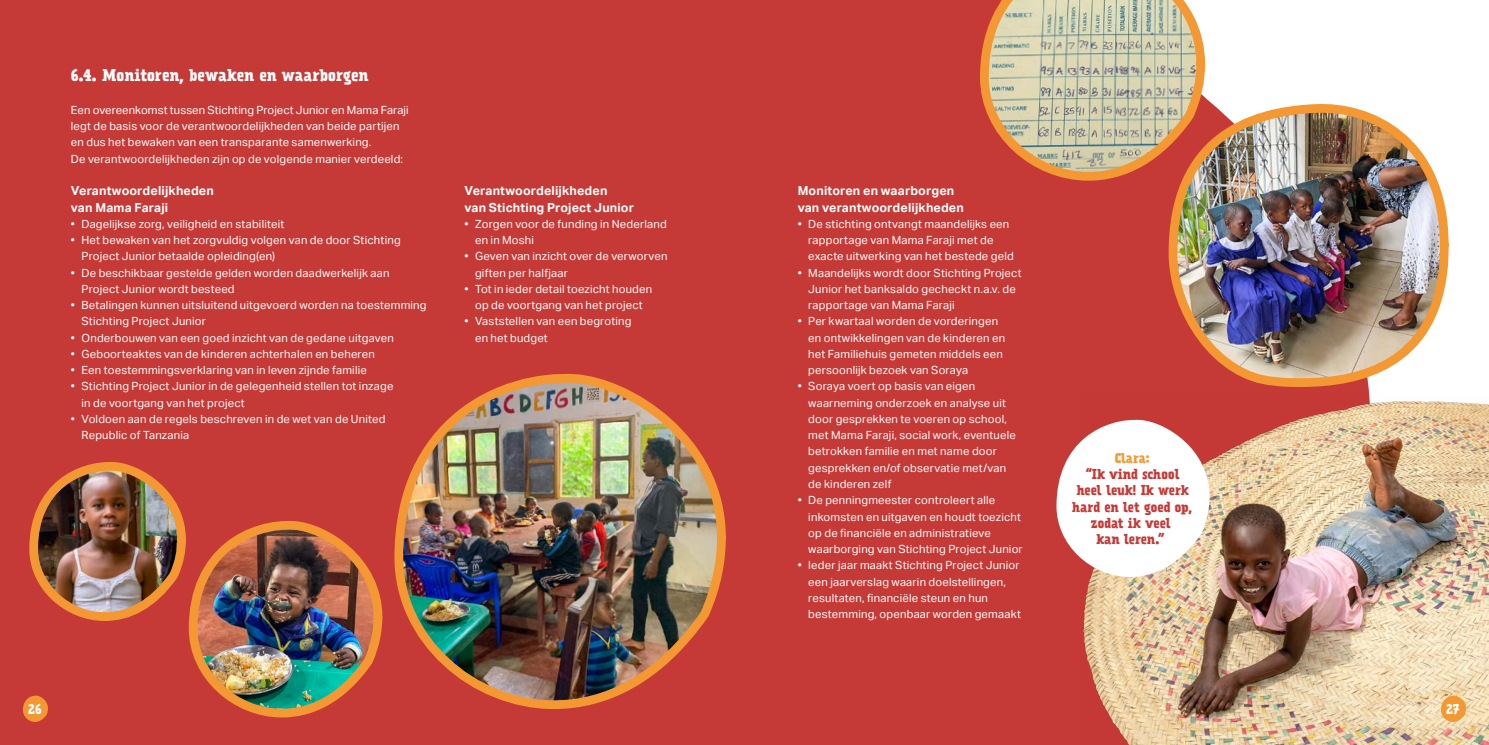
<style>
.page{position:relative;width:1489px;height:745px;background:#fff}
.page>*{position:absolute;margin:0;border:0;box-sizing:border-box;transform-origin:0 0}
.t1{font:700 15px "Prater Serif Pro";letter-spacing:.005em;color:#fff}
.t2{font:700 12.5px/16.2px "Aktiv Grotesk";letter-spacing:.01em;color:#fff}
.t3{font:700 12.5px/16.2px "Prater Serif Pro";color:#c53a37;text-align:center}
.t4{font:700 12.5px "Prater Serif Pro";letter-spacing:-.01em;color:#f49833}
.t5{font:700 12.5px "Prater Serif Pro";color:#fff}
.t6{font:11.25px/16.2px "Aktiv Grotesk";letter-spacing:.015em;color:#fff}
</style>
<div class="page">
<div style="left:0;top:0;width:1369px;height:744px;background:#c53a37"></div>
<img style="left:1080px;top:393px;width:408px;height:351px">
<img style="left:390px;top:373px;width:340px;height:340px">
<img style="left:23px;top:459px;width:364px;height:262px">
<svg style="left:1056px;top:417px;width:153px;height:159px"></svg>
<svg style="left:975px;top:0;width:234px;height:185px;background:#c9ac8f"></svg>
<img style="left:1164px;top:96px;width:285px;height:295px">
<svg style="left:1440px;top:694px;width:25px;height:27px"></svg>
<h1 class="t1" style="left:71px;top:64px;width:299px">6.4. Monitoren, bewaken en waarborgen</h1>
<p class="t6" style="left:71px;top:102px;width:339px">Een overeenkomst tussen Stichting Project Junior en Mama Faraji legt de basis voor de verantwoordelijkheden van beide partijen en dus het bewaken van een transparante samenwerking.<br>De verantwoordelijkheden zijn op de volgende manier verdeeld:</p>
<p class="t2" style="left:71px;top:183px;width:144px">Verantwoordelijkheden van Mama Faraji</p>
<p class="t6" style="left:71px;top:215px;width:215px">• Dagelijkse zorg, veiligheid en stabiliteit</p>
<p class="t6" style="left:81px;top:232px;width:321px;text-indent:-11px">• Het bewaken van het zorgvuldig volgen van de door Stichting<br>Project Junior betaalde opleiding(en)</p>
<p class="t6" style="left:81px;top:264px;width:309px;text-indent:-11px">• De beschikbaar gestelde gelden worden daadwerkelijk aan<br>Project Junior wordt besteed</p>
<p class="t6" style="left:81px;top:297px;width:346px;text-indent:-11px">• Betalingen kunnen uitsluitend uitgevoerd worden na toestemming<br>Stichting Project Junior</p>
<p class="t6" style="left:71px;top:329px;width:324px">• Onderbouwen van een goed inzicht van de gedane uitgaven</p>
<p class="t6" style="left:71px;top:345px;width:305px">• Geboorteaktes van de kinderen achterhalen en beheren</p>
<p class="t6" style="left:71px;top:362px;width:297px">• Een toestemmingsverklaring van in leven zijnde familie</p>
<p class="t6" style="left:81px;top:378px;width:313px;text-indent:-11px">• Stichting Project Junior in de gelegenheid stellen tot inzage in de voortgang van het project</p>
<p class="t6" style="left:81px;top:410px;width:305px;text-indent:-11px">• Voldoen aan de regels beschreven in de wet van de United<br>Republic of Tanzania</p>
<p class="t2" style="left:464px;top:183px;width:171px">Verantwoordelijkheden<br>van Stichting Project Junior</p>
<p class="t6" style="left:475px;top:215px;width:193px;text-indent:-11px">• Zorgen voor de funding in Nederland en in Moshi</p>
<p class="t6" style="left:475px;top:248px;width:194px;text-indent:-11px">• Geven van inzicht over de verworven giften per halfjaar</p>
<p class="t6" style="left:464px;top:280px;width:189px;text-align:center">• Tot in ieder detail toezicht houden op de voortgang van het project</p>
<p class="t6" style="left:475px;top:313px;width:158px;text-indent:-11px">• Vaststellen van een begroting en het budget</p>
<p class="t5" style="left:28px;top:699px;width:15px">26</p>
<p class="t2" style="left:797px;top:183px;width:168px">Monitoren en waarborgen van verantwoordelijkheden</p>
<p class="t6" style="left:808px;top:215px;width:207px;text-indent:-11px">• De stichting ontvangt maandelijks een rapportage van Mama Faraji met de exacte uitwerking van het bestede geld</p>
<p class="t6" style="left:808px;top:264px;width:215px;text-indent:-11px">• Maandelijks wordt door Stichting Project<br>Junior het banksaldo gecheckt n.a.v. de rapportage van Mama Faraji</p>
<p class="t6" style="left:808px;top:313px;width:198px;text-indent:-11px">• Per kwartaal worden de vorderingen en ontwikkelingen van de kinderen en het Familiehuis gemeten middels een persoonlijk bezoek van Soraya</p>
<p class="t6" style="left:808px;top:378px;width:209px;text-indent:-11px">• Soraya voert op basis van eigen waarneming onderzoek en analyse uit door gesprekken te voeren op school, met Mama Faraji, social work, eventuele betrokken familie en met name door gesprekken en/of observatie met/van de kinderen zelf</p>
<p class="t6" style="left:808px;top:492px;width:216px;text-indent:-11px">• De penningmeester controleert alle inkomsten en uitgaven en houdt toezicht op de financiële en administratieve waarborging van Stichting Project Junior</p>
<p class="t6" style="left:808px;top:557px;width:214px;text-indent:-11px">• Ieder jaar maakt Stichting Project Junior een jaarverslag waarin doelstellingen, resultaten, financiële steun en hun bestemming, openbaar worden gemaakt</p>
<p class="t4" style="left:1114px;top:448px;width:36px">Clara:</p>
<p class="t3" style="left:1072px;top:465px;width:121px">“Ik vind school heel leuk! Ik werk hard en let goed op, zodat ik veel<br>kan leren.”</p>
<p class="t5" style="left:1445px;top:699px;width:15px">27</p>
</div>
